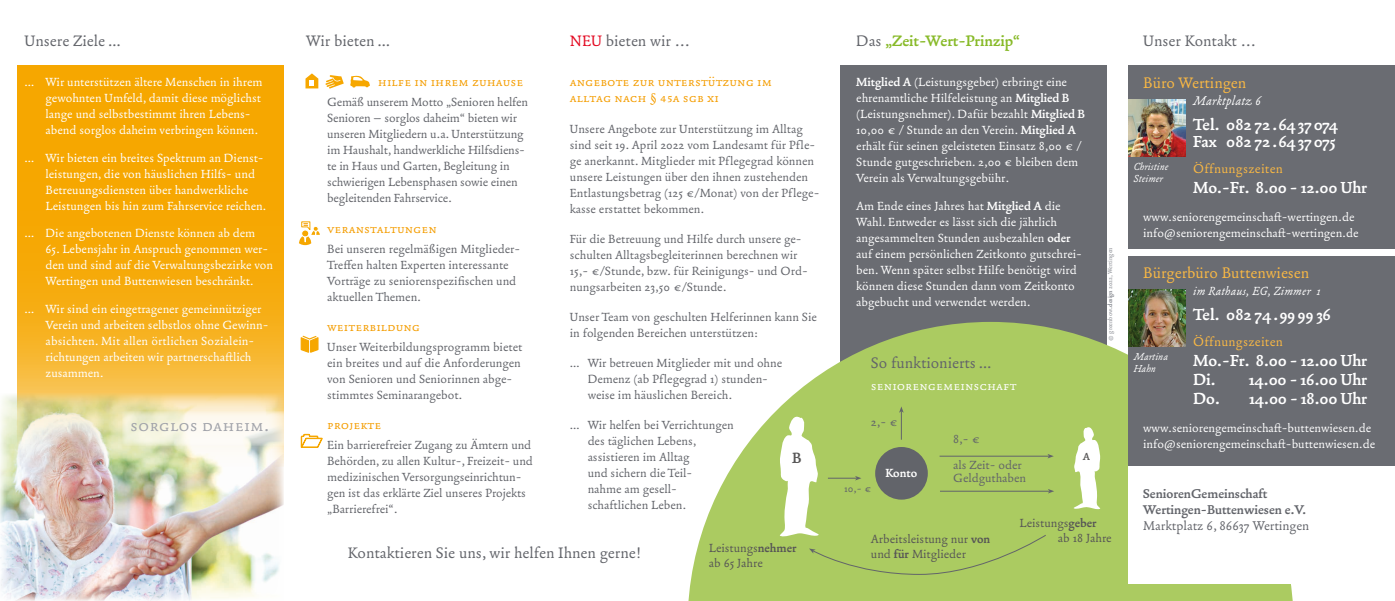
<style>
.page{position:relative;width:1395px;height:601px;background:#fff}
.page>*{position:absolute;margin:0;border:0;box-sizing:border-box;transform-origin:0 0}
.t1{font:20px "LD Fabiol Pro";color:#a1a3aa}
.t2{font:700 19px/19px "LD Fabiol Pro";letter-spacing:-.01em;color:#fff}
.t3{font:18px "LD Fabiol Pro";color:#62646a}
.t4{font:18px "LD Fabiol Pro";color:#f9b844}
.t5{font:700 18px "LD Fabiol Pro";color:#88ba29}
.t6{font:700 17.5px "LD Fabiol Pro";color:#575656}
.t7{font:15px/16px "LD Fabiol Pro";color:#f49d00}
.t8{font:700 15px/16px "LD Fabiol Pro";color:#62646a}
.t9{font:15px "LD Fabiol Pro";color:#f9b844}
.t10{font:15px "LD Fabiol Pro";color:#62646a}
.t11{font:15px "LD Fabiol Pro";color:#fff}
.t12{font:italic 15px "LD Fabiol Pro";letter-spacing:.02em;color:#fff}
.t13{font:14px/16px "LD Fabiol Pro";color:#62646a}
.t14{font:14px/16px "LD Fabiol Pro";color:#fff}
.t15{font:14px/15px "LD Fabiol Pro";color:#575656}
.t16{font:italic 14px "LD Fabiol Pro";letter-spacing:.02em;color:#fff}
.t17{font:700 14px "LD Fabiol Pro";color:#fff}
.t18{font:italic 12px/12px "LD Fabiol Pro";letter-spacing:.01em;color:#fff}
.t19{font:12px "LD Fabiol Pro";color:#62646a}
.t20{font:700 12px "LD Fabiol Pro";color:#575656}
.t21{font:7px "LD Fabiol Pro";color:#82858c}
.s1{color:#e30b23}
.s2{font-weight:700}
.s3{font-weight:400;color:#62646a}
</style>
<div class="page">
<div style="left:1128px;top:65px;width:267px;height:184px;background:#6a6c72"></div>
<div style="left:840px;top:65px;width:266px;height:536px;background:#6a6c72"></div>
<svg style="left:688px;top:322px;width:605px;height:279px;fill:#abcb61"></svg>
<svg style="left:17px;top:65px;width:266px;height:328px;fill:#f6a803"></svg>
<img style="left:0;top:393px;width:283px;height:208px">
<svg style="left:122px;top:411px;width:162px;height:35px"></svg>
<svg style="left:1072px;top:425px;width:28px;height:86px"></svg>
<img style="left:1128px;top:100px;width:57px;height:56px">
<svg style="left:300px;top:335px;width:19px;height:18px"></svg>
<svg style="left:299px;top:221px;width:21px;height:25px"></svg>
<svg style="left:301px;top:434px;width:22px;height:14px"></svg>
<svg style="left:325px;top:75px;width:45px;height:14px"></svg>
<svg style="left:305px;top:73px;width:13px;height:15px"></svg>
<svg style="left:779px;top:406px;width:275px;height:169px"></svg>
<div style="left:1128px;top:363px;width:267px;height:221px;background:#fff"></div>
<div style="left:1128px;top:257px;width:267px;height:209px;background:#6a6c72"></div>
<img style="left:1128px;top:290px;width:57px;height:56px">
<p class="t3" style="left:25px;top:28px;width:98px">Unsere Ziele …</p>
<p class="t14" style="left:46px;top:73px;width:218px;text-indent:-21px">… Wir unterstützen ältere Menschen in ihrem gewohnten Umfeld, damit diese möglichst lange und selbstbestimmt ihren Lebens&shy;abend sorglos daheim verbringen können.</p>
<p class="t14" style="left:46px;top:148px;width:222px;text-indent:-21px">… Wir bieten ein breites Spektrum an Dienst&shy;leistungen, die von häuslichen Hilfs- und Betreuungsdiensten über handwerkliche Leistungen bis hin zum Fahrservice reichen.</p>
<p class="t14" style="left:25px;top:224px;width:232px">… Die angebotenen Dienste können ab dem</p>
<p class="t14" style="left:46px;top:240px;width:229px">65. Lebensjahr in Anspruch genommen wer&shy;den und sind auf die Verwaltungsbezirke von<br>Wertingen und Buttenwiesen beschränkt.</p>
<p class="t14" style="left:46px;top:299px;width:224px;text-indent:-21px">… Wir sind ein eingetragener gemeinnütziger Verein und arbeiten selbstlos ohne Gewinn&shy;absichten. Mit allen örtlichen Sozialein&shy;richtungen arbeiten wir partnerschaftlich zusammen.</p>
<h1 class="t1" style="left:130px;top:410px;width:141px">sorglos daheim.</h1>
<p class="t3" style="left:306px;top:28px;width:85px">Wir bieten …</p>
<p class="t7" style="left:378px;top:73px;width:147px">hilfe in ihrem zuhause</p>
<p class="t13" style="left:327px;top:93px;width:202px">Gemäß unserem Motto „Senioren helfen Senioren – sorglos daheim“ bieten wir unseren Mitgliedern u.a. Unterstützung im Haushalt, handwerkliche Hilfsdiens&shy;te in Haus und Garten, Begleitung in schwierigen Lebensphasen sowie einen begleitenden Fahrservice.</p>
<p class="t7" style="left:327px;top:219px;width:111px">veranstaltungen</p>
<p class="t13" style="left:327px;top:239px;width:194px">Bei unseren regelmäßigen Mitglieder-Treffen halten Experten interessante Vorträge zu seniorenspezifischen und aktuellen Themen.</p>
<p class="t7" style="left:327px;top:317px;width:94px">weiterbildung</p>
<p class="t13" style="left:327px;top:337px;width:197px">Unser Weiterbildungsprogramm bietet ein breites und auf die Anforderungen von Senioren und Seniorinnen abge&shy;stimmtes Seminarangebot.</p>
<p class="t7" style="left:327px;top:415px;width:56px">projekte</p>
<p class="t13" style="left:327px;top:436px;width:207px">Ein barrierefreier Zugang zu Ämtern und Behörden, zu allen Kultur-, Freizeit- und medizinischen Versorgungseinrichtun&shy;gen ist das erklärte Ziel unseres Projekts „Barrierefrei“.</p>
<p class="t3" style="left:570px;top:28px;width:121px"><span class="s1">NEU</span> bieten wir ...</p>
<p class="t7" style="left:570px;top:73px;width:203px">angebote zur unterstützung im alltag nach § 45a sgb xi</p>
<p class="t13" style="left:570px;top:119px;width:251px">Unsere Angebote zur Unterstützung im Alltag sind seit 19. April 2022 vom Landesamt für Pfle&shy;ge anerkannt. Mitglieder mit Pflegegrad können unsere Leistungen über den ihnen zustehenden Entlastungsbetrag (125 €/Monat) von der Pflege&shy;kasse erstattet bekommen.</p>
<p class="t13" style="left:570px;top:229px;width:239px">Für die Betreuung und Hilfe durch unsere ge&shy;schulten Alltagsbegleiterinnen berechnen wir 15,- €/Stunde, bzw. für Reinigungs- und Ord&shy;nungsarbeiten 23,50 €/Stunde.</p>
<p class="t13" style="left:570px;top:308px;width:249px">Unser Team von geschulten Helferinnen kann Sie in folgenden Bereichen unterstützen:</p>
<p class="t13" style="left:588px;top:354px;width:196px;text-indent:-18px">… Wir betreuen Mitglieder mit und ohne<br>Demenz (ab Pflegegrad 1) stunden&shy;weise im häuslichen Bereich.</p>
<p class="t13" style="left:588px;top:416px;width:148px;text-indent:-18px">… Wir helfen bei Verrichtungen des täglichen Lebens, assistieren im Alltag<br>und sichern die Teil-<br>nahme am gesell&shy;schaftlichen Leben.</p>
<p class="t15" style="left:709px;top:539px;width:89px">Leistungs<span class="s2">nehmer </span>ab 65 Jahre</p>
<p class="t6" style="left:792px;top:447px;width:11px">B</p>
<p class="t3" style="left:348px;top:540px;width:294px">Kontaktieren Sie uns, wir helfen Ihnen gerne!</p>
<p class="t5" style="left:856px;top:30px;width:165px"><span class="s3">Das</span> „Zeit-Wert-Prinzip“</p>
<p class="t14" style="left:856px;top:73px;width:230px"><span class="s2">Mitglied A</span> (Leistungsgeber) erbringt eine ehrenamtliche Hilfeleistung an <span class="s2">Mitglied B </span>(Leistungsnehmer). Dafür bezahlt <span class="s2">Mitglied B </span>10,00 € / Stunde an den Verein. <span class="s2">Mitglied A </span>erhält für seinen geleisteten Einsatz 8,00 € / Stunde gutgeschrieben. 2,00 € bleiben dem Verein als Verwaltungsgebühr.</p>
<p class="t14" style="left:856px;top:196px;width:227px">Am Ende eines Jahres hat <span class="s2">Mitglied A</span> die Wahl. Entweder es lässt sich die jährlich angesammelten Stunden ausbezahlen <span class="s2">oder </span>auf einem persönlichen Zeitkonto gutschrei&shy;ben. Wenn später selbst Hilfe benötigt wird können diese Stunden dann vom Zeitkonto abgebucht und verwendet werden.</p>
<p class="t3" style="left:871px;top:349px;width:122px">So funktionierts …</p>
<p class="t11" style="left:871px;top:374px;width:147px">seniorengemeinschaft</p>
<p class="t13" style="left:871px;top:413px;width:28px">2,- €</p>
<p class="t19" style="left:844px;top:480px;width:29px">10,- €</p>
<p class="t17" style="left:885px;top:464px;width:33px">Konto</p>
<p class="t13" style="left:953px;top:425px;width:70px;line-height:26px">8,- €<br>als Zeit- oder</p>
<p class="t13" style="left:953px;top:469px;width:74px">Geldguthaben</p>
<p class="t20" style="left:1083px;top:449px;width:9px">A</p>
<p class="t21" style="left:1105px;top:341px;width:95px;rotate:-90deg">© greenbow<span class="s2">.design</span> 2022, Wertingen</p>
<p class="t15" style="left:871px;top:530px;width:121px">Arbeitsleistung nur <span class="s2">von </span>und <span class="s2">für</span> Mitglieder</p>
<p class="t15" style="left:1058px;top:514px;width:55px;text-indent:-38px">Leistungs<span class="s2">geber </span>ab 18 Jahre</p>
<p class="t3" style="left:1143px;top:28px;width:114px">Unser Kontakt ...</p>
<p class="t4" style="left:1143px;top:69px;width:105px">Büro Wertingen</p>
<p class="t12" style="left:1193px;top:91px;width:69px">Marktplatz 6</p>
<h2 class="t2" style="left:1193px;top:116px;width:146px;line-height:17px">Tel. 082 72 . 64 37 074<br>Fax 082 72 . 64 37 075</h2>
<p class="t9" style="left:1193px;top:157px;width:91px">Öffnungszeiten</p>
<h2 class="t2" style="left:1193px;top:177px;width:175px">Mo.-Fr. 8.00 - 12.00 Uhr</h2>
<p class="t14" style="left:1143px;top:208px;width:217px">www.seniorengemeinschaft-wertingen.de info@seniorengemeinschaft-wertingen.de</p>
<p class="t4" style="left:1143px;top:259px;width:168px">Bürgerbüro Buttenwiesen</p>
<p class="t16" style="left:1193px;top:282px;width:129px">im Rathaus, EG, Zimmer 1</p>
<h2 class="t2" style="left:1193px;top:305px;width:139px">Tel. 082 74 . 99 99 36</h2>
<p class="t9" style="left:1193px;top:330px;width:91px">Öffnungszeiten</p>
<h2 class="t2" style="left:1193px;top:350px;width:175px;text-align:justify">Mo.-Fr. 8.00 - 12.00 Uhr Di. 14.00 - 16.00 Uhr Do. 14.00 - 18.00 Uhr</h2>
<p class="t14" style="left:1143px;top:419px;width:234px">www.seniorengemeinschaft-buttenwiesen.de info@seniorengemeinschaft-buttenwiesen.de</p>
<p class="t18" style="left:1133px;top:161px;width:36px">Christine<br>Steimer</p>
<p class="t18" style="left:1133px;top:351px;width:36px">Martina<br>Hahn</p>
<p class="t8" style="left:1143px;top:485px;width:165px">SeniorenGemeinschaft<br>Wertingen-Buttenwiesen e.V.</p>
<p class="t10" style="left:1143px;top:514px;width:167px">Marktplatz 6, 86637 Wertingen</p>
</div>
